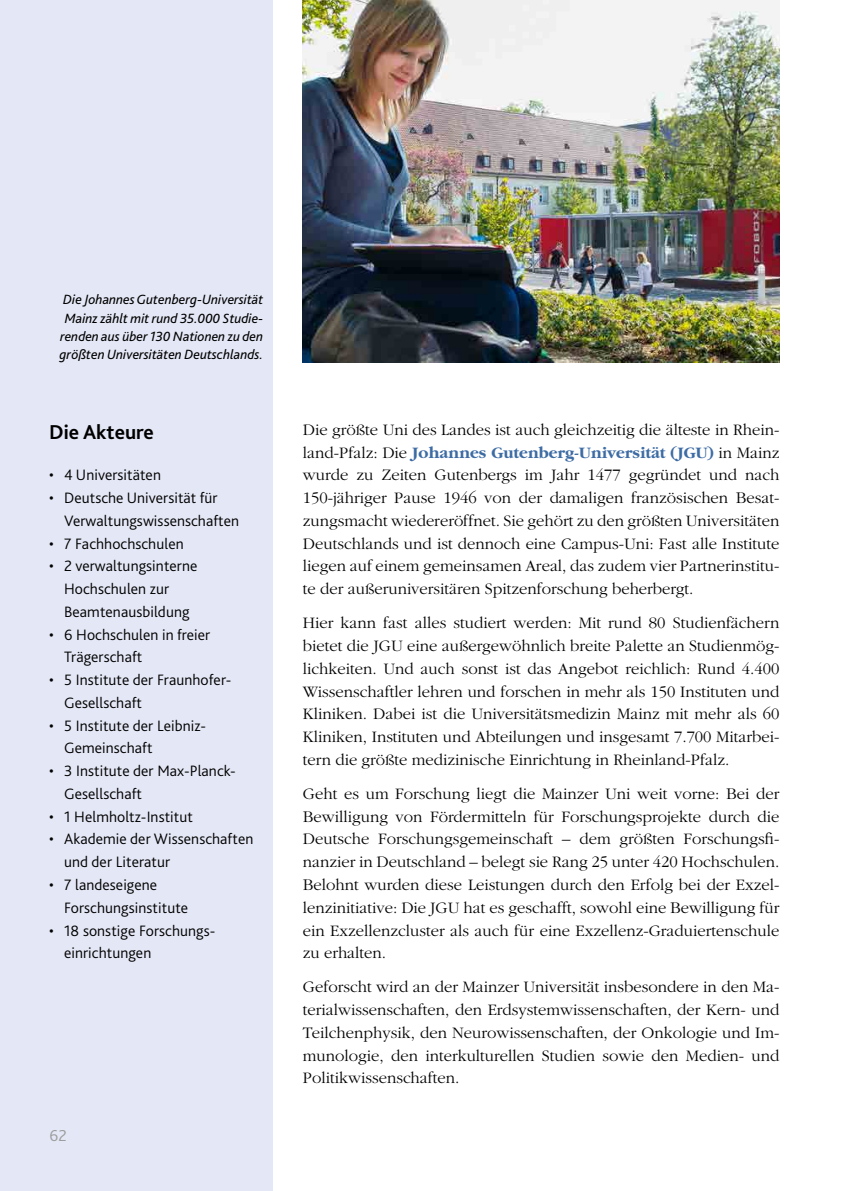
<style>
.page{position:relative;width:844px;height:1191px;background:#fff}
.page>*{position:absolute;margin:0;border:0;box-sizing:border-box;transform-origin:0 0}
.Marginalie_Header{font:700 21px "Bliss 2";color:#000}
.Flie_text{font:300 16.62px/22.8px "Garamond";color:#000;text-align:justify}
.t1{font:300 16.62px "Bliss 2";color:#9c9d9d}
.t2{font:300 15.75px/22.8px "Bliss 2";letter-spacing:.005em;color:#000}
.t3{font:italic 14px/18.4px "Bliss 2";color:#000;text-align:center}
.s1{font-weight:700;color:#3d6ca4}
</style>
<div class="page">
<div style="left:0;top:0;width:272px;height:1191px;background:#e4e7f5"></div>
<img style="left:303px;top:0;width:476px;height:362px">
<p class="t3" style="left:60px;top:290px;width:205px">Die Johannes Gutenberg-Universität Mainz zählt mit rund 35.000 Studie&shy;renden aus über 130 Nationen zu den größten Universitäten Deutschlands.</p>
<h5 class="Marginalie_Header" style="left:49px;top:419px;width:106px">Die Akteure</h5>
<p class="t2" style="left:49px;top:463px;width:113px">• 4 Universitäten</p>
<p class="t2" style="left:64px;top:486px;width:176px;text-indent:-15px">• Deutsche Universität für<br>Verwaltungswissenschaften</p>
<p class="t2" style="left:49px;top:531px;width:136px">• 7 Fachhochschulen</p>
<p class="t2" style="left:64px;top:554px;width:135px;text-indent:-15px">• 2 verwaltungsinterne<br>Hochschulen zur<br>Beamtenausbildung</p>
<p class="t2" style="left:64px;top:622px;width:147px;text-indent:-15px">• 6 Hochschulen in freier<br>Trägerschaft</p>
<p class="t2" style="left:64px;top:668px;width:169px;text-indent:-15px">• 5 Institute der Fraunhofer-<br>Gesellschaft</p>
<p class="t2" style="left:64px;top:713px;width:144px;text-indent:-15px">• 5 Institute der Leibniz-<br>Gemeinschaft</p>
<p class="t2" style="left:64px;top:759px;width:173px;text-indent:-15px">• 3 Institute der Max-Planck-<br>Gesellschaft</p>
<p class="t2" style="left:49px;top:804px;width:145px">• 1 Helmholtz-Institut</p>
<p class="t2" style="left:64px;top:827px;width:191px;text-indent:-15px">• Akademie der Wissenschaften und der Literatur</p>
<p class="t2" style="left:64px;top:873px;width:126px;text-indent:-15px">• 7 landeseigene<br>Forschungsinstitute</p>
<p class="t2" style="left:64px;top:918px;width:151px;text-indent:-15px">• 18 sonstige Forschungs&shy;einrichtungen</p>
<p class="t1" style="left:50px;top:1125px;width:19px">62</p>
<p class="Flie_text" style="left:303px;top:418px;width:478px">Die größte Uni des Landes ist auch gleichzeitig die älteste in Rhein&shy;land-Pfalz: Die <span class="s1">Johannes Gutenberg-Universität (JGU)</span> in Mainz wurde zu Zeiten Gutenbergs im Jahr 1477 gegründet und nach 150-jähriger Pause 1946 von der damaligen französischen Besat&shy;zungsmacht wiedereröffnet. Sie gehört zu den größten Universitäten Deutschlands und ist dennoch eine Campus-Uni: Fast alle Institute liegen auf einem gemeinsamen Areal, das zudem vier Partnerinstitu&shy;te der außeruniversitären Spitzenforschung beherbergt.</p>
<p class="Flie_text" style="left:303px;top:612px;width:478px">Hier kann fast alles studiert werden: Mit rund 80 Studienfächern bietet die JGU eine außergewöhnlich breite Palette an Studienmög&shy;lichkeiten. Und auch sonst ist das Angebot reichlich: Rund 4.400<br>Wissenschaftler lehren und forschen in mehr als 150 Instituten und Kliniken. Dabei ist die Universitätsmedizin Mainz mit mehr als 60<br>Kliniken, Instituten und Abteilungen und insgesamt 7.700 Mitarbei&shy;tern die größte medizinische Einrichtung in Rheinland-Pfalz.</p>
<p class="Flie_text" style="left:303px;top:782px;width:478px">Geht es um Forschung liegt die Mainzer Uni weit vorne: Bei der Bewilligung von Fördermitteln für Forschungsprojekte durch die Deutsche Forschungsgemeinschaft – dem größten Forschungsfi&shy;nanzier in Deutschland – belegt sie Rang 25 unter 420 Hochschulen.<br>Belohnt wurden diese Leistungen durch den Erfolg bei der Exzel&shy;lenzinitiative: Die JGU hat es geschafft, sowohl eine Bewilligung für ein Exzellenzcluster als auch für eine Exzellenz-Graduiertenschule zu erhalten.</p>
<p class="Flie_text" style="left:303px;top:976px;width:478px">Geforscht wird an der Mainzer Universität insbesondere in den Ma&shy;terialwissenschaften, den Erdsystemwissenschaften, der Kern- und Teilchenphysik, den Neurowissenschaften, der Onkologie und Im&shy;munologie, den interkulturellen Studien sowie den Medien- und Politikwissenschaften.</p>
</div>
